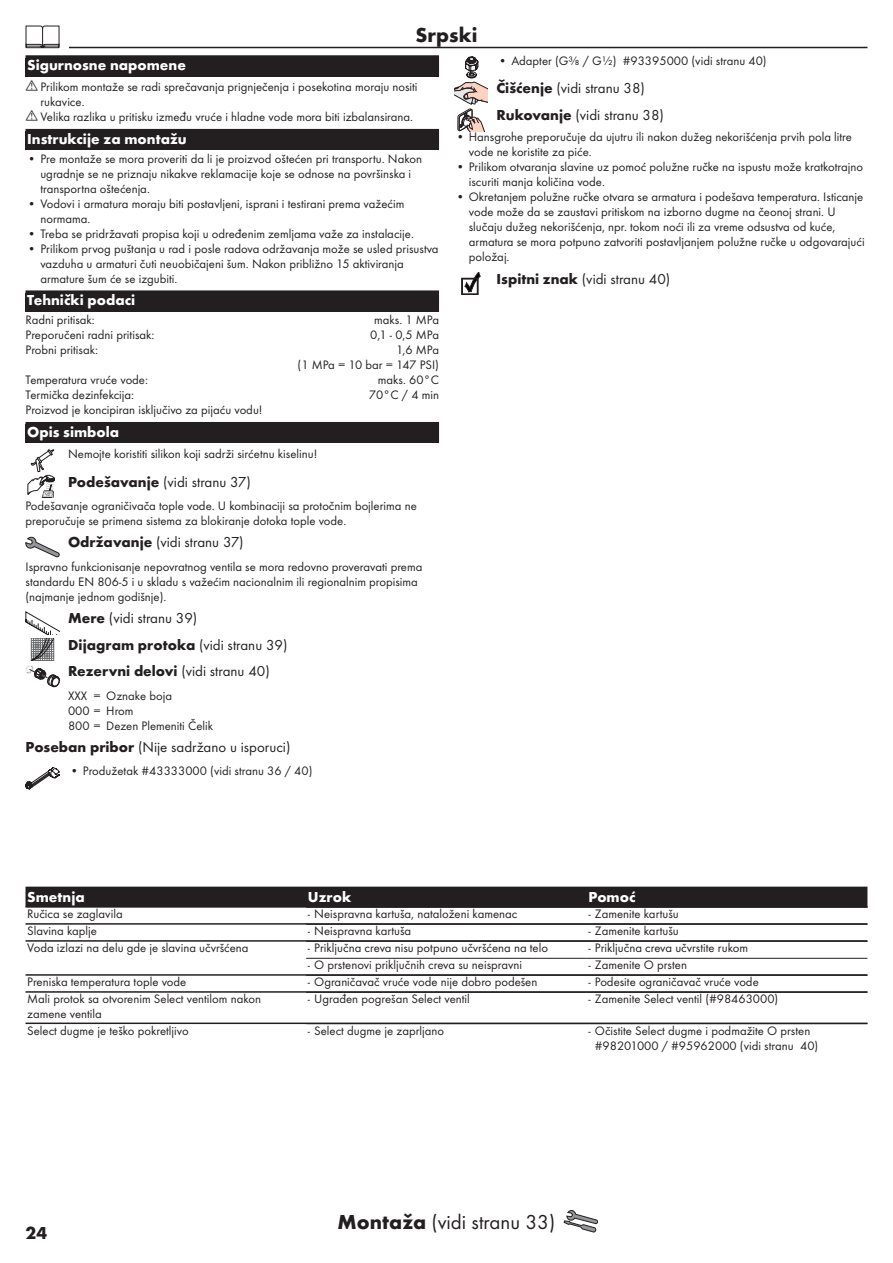
<style>
.page{position:relative;width:893px;height:1263px;background:#fff}
.page>*{position:absolute;margin:0;border:0;box-sizing:border-box;transform-origin:0 0}
.Montage_mit_Symbol_S{font:21px "Futura TOT Boo";color:#231f20}
.Sprache_Rahmenwechse{font:700 21px "Futura TOT";color:#231f20}
.t1{font:700 18px "Futura TOT";color:#231f20}
.Ueberschrift_Grafik{font:15px "Futura TOT Boo";color:#231f20}
.Ueberschrift_Grafik-2{font:700 15px "Futura TOT";color:#231f20}
.Ueberschrift_SR{font:700 15px "Futura TOT";color:#fff}
.Ueberschrift_nach_Gr{font:15px "Futura TOT Boo";color:#231f20}
.Ueberschrift___SR{font:700 15px "Futura TOT";color:#fff}
.Tabelle_Kopf_SR{font:700 15px "Futura TOT";color:#fff}
.Normaltext_nach_Graf{font:12.75px/15px "Futura TOT Boo";color:#231f20}
.Techn__Daten_SR{font:12.75px/15px "Futura TOT Boo";color:#231f20;text-align:right}
.Tabelle_Spalte_A4_SR{font:12.75px/15px "Futura TOT Boo";color:#231f20}
.Normaltext_Grafik_SR{font:12.75px "Futura TOT Boo";color:#231f20}
.Farbe_SR{font:12.75px/15px "Futura TOT Boo";color:#231f20}
.s1{font-family:"Futura TOT";font-weight:700}
.s2{font-family:"Futura TOT Boo";font-weight:400}
</style>
<div class="page">
<hr style="left:26px;top:47px;width:841px;height:1px;background:#231f20">
<div style="left:17px;top:26px;width:51px;height:25px;background:#fff"></div>
<svg style="left:26px;top:26px;width:34px;height:22px"></svg>
<svg style="left:564px;top:1210px;width:34px;height:22px"></svg>
<div style="left:26px;top:55px;width:413px;height:21px;background:#231f20"></div>
<div style="left:26px;top:129px;width:413px;height:21px;background:#231f20"></div>
<div style="left:26px;top:293px;width:413px;height:19px;background:#231f20"></div>
<div style="left:26px;top:290px;width:413px;height:21px;background:#231f20"></div>
<div style="left:26px;top:422px;width:413px;height:21px;background:#231f20"></div>
<svg style="left:27px;top:449px;width:28px;height:49px"></svg>
<svg style="left:26px;top:537px;width:34px;height:20px"></svg>
<svg style="left:26px;top:611px;width:34px;height:76px"></svg>
<svg style="left:26px;top:767px;width:34px;height:22px"></svg>
<svg style="left:454px;top:57px;width:34px;height:74px"></svg>
<svg style="left:462px;top:272px;width:18px;height:23px"></svg>
<div style="left:26px;top:887px;width:841px;height:19px;background:#231f20"></div>
<hr style="left:26px;top:906px;width:841px;height:2px;background:#231f20">
<hr style="left:26px;top:923px;width:841px;height:2px;background:#231f20">
<hr style="left:26px;top:940px;width:841px;height:2px;background:#231f20">
<hr style="left:306px;top:958px;width:281px;height:1px;background:#231f20">
<hr style="left:587px;top:958px;width:280px;height:1px;background:#231f20">
<hr style="left:26px;top:974px;width:841px;height:2px;background:#231f20">
<hr style="left:26px;top:991px;width:841px;height:2px;background:#231f20">
<hr style="left:26px;top:1022px;width:841px;height:2px;background:#231f20">
<p class="Sprache_Rahmenwechse" style="left:415px;top:22px;width:63px">Srpski</p>
<p class="Ueberschrift___SR" style="left:27px;top:56px;width:160px">Sigurnosne napomene</p>
<p class="Normaltext_nach_Graf" style="left:40px;top:79px;width:379px">Prilikom montaže se radi sprečavanja prignječenja i posekotina moraju nositi rukavice.</p>
<p class="Normaltext_nach_Graf" style="left:40px;top:109px;width:374px">Velika razlika u pritisku između vruće i hladne vode mora biti izbalansirana.</p>
<p class="Ueberschrift_SR" style="left:27px;top:129px;width:161px">Instrukcije za montažu</p>
<p class="Normaltext_nach_Graf" style="left:40px;top:151px;width:383px;text-indent:-13px">• Pre montaže se mora proveriti da li je proizvod oštećen pri transportu. Nakon ugradnje se ne priznaju nikakve reklamacije koje se odnose na površinska i transportna oštećenja.</p>
<p class="Normaltext_nach_Graf" style="left:40px;top:196px;width:365px;text-indent:-13px">• Vodovi i armatura moraju biti postavljeni, isprani i testirani prema važećim normama.</p>
<p class="Normaltext_nach_Graf" style="left:28px;top:226px;width:388px">• Treba se pridržavati propisa koji u određenim zemljama važe za instalacije.</p>
<p class="Normaltext_nach_Graf" style="left:40px;top:241px;width:400px;text-indent:-13px">• Prilikom prvog puštanja u rad i posle radova održavanja može se usled prisustva vazduha u armaturi čuti neuobičajeni šum. Nakon približno 15 aktiviranja armature šum će se izgubiti.</p>
<p class="Ueberschrift_SR" style="left:27px;top:291px;width:110px">Tehnički podaci</p>
<p class="Techn__Daten_SR" style="left:26px;top:312px;width:71px">Radni pritisak:</p>
<p class="Techn__Daten_SR" style="left:374px;top:312px;width:66px">maks. 1 MPa</p>
<p class="Techn__Daten_SR" style="left:26px;top:327px;width:130px">Preporučeni radni pritisak:</p>
<p class="Techn__Daten_SR" style="left:370px;top:327px;width:70px">0,1 - 0,5 MPa</p>
<p class="Techn__Daten_SR" style="left:26px;top:342px;width:74px">Probni pritisak:</p>
<p class="Techn__Daten_SR" style="left:298px;top:342px;width:143px">1,6 MPa<br>(1 MPa = 10 bar = 147 PSI)</p>
<p class="Techn__Daten_SR" style="left:26px;top:372px;width:124px">Temperatura vruće vode:</p>
<p class="Techn__Daten_SR" style="left:378px;top:372px;width:63px">maks. 60°C</p>
<p class="Techn__Daten_SR" style="left:26px;top:387px;width:110px">Termička dezinfekcija:</p>
<p class="Techn__Daten_SR" style="left:369px;top:387px;width:72px">70°C / 4 min</p>
<p class="Techn__Daten_SR" style="left:26px;top:402px;width:238px">Proizvod je koncipiran isključivo za pijaću vodu!</p>
<p class="Ueberschrift_SR" style="left:27px;top:422px;width:93px">Opis simbola</p>
<p class="Normaltext_Grafik_SR" style="left:68px;top:446px;width:251px">Nemojte koristiti silikon koji sadrži sirćetnu kiselinu!</p>
<p class="Ueberschrift_Grafik" style="left:68px;top:473px;width:184px"><span class="s1">Podešavanje</span> (vidi stranu 37)</p>
<p class="Normaltext_nach_Graf" style="left:26px;top:498px;width:393px">Podešavanje ograničivača tople vode. U kombinaciji sa protočnim bojlerima ne preporučuje se primena sistema za blokiranje dotoka tople vode.</p>
<p class="Ueberschrift_Grafik" style="left:68px;top:533px;width:177px"><span class="s1">Održavanje</span> (vidi stranu 37)</p>
<p class="Normaltext_nach_Graf" style="left:26px;top:559px;width:398px">Ispravno funkcionisanje nepovratnog ventila se mora redovno proveravati prema standardu EN 806-5 i u skladu s važećim nacionalnim ili regionalnim propisima (najmanje jednom godišnje).</p>
<p class="Ueberschrift_Grafik" style="left:68px;top:609px;width:131px"><span class="s1">Mere</span> (vidi stranu 39)</p>
<p class="Ueberschrift_Grafik-2" style="left:68px;top:635px;width:221px">Dijagram protoka <span class="s2">(vidi stranu 39)</span></p>
<p class="Ueberschrift_Grafik-2" style="left:68px;top:662px;width:203px">Rezervni delovi <span class="s2">(vidi stranu 40)</span></p>
<p class="Farbe_SR" style="left:68px;top:688px;width:147px">XXX = Oznake boja<br>000 = Hrom<br>800 = Dezen Plemeniti Čelik</p>
<p class="Ueberschrift_nach_Gr" style="left:26px;top:738px;width:266px"><span class="s1">Poseban pribor</span> (Nije sadržano u isporuci)</p>
<p class="Normaltext_nach_Graf" style="left:70px;top:763px;width:244px">• Produžetak #43333000 (vidi stranu 36 / 40)</p>
<p class="Normaltext_nach_Graf" style="left:499px;top:53px;width:270px">• Adapter (G⅜ / G½) #93395000 (vidi stranu 40)</p>
<p class="Ueberschrift_Grafik" style="left:496px;top:80px;width:150px"><span class="s1">Čišćenje</span> (vidi stranu 38)</p>
<p class="Ueberschrift_Grafik" style="left:496px;top:106px;width:169px"><span class="s1">Rukovanje</span> (vidi stranu 38)</p>
<p class="Normaltext_nach_Graf" style="left:469px;top:130px;width:385px;text-indent:-13px">• Hansgrohe preporučuje da ujutru ili nakon dužeg nekorišćenja prvih pola litre vode ne koristite za piće.</p>
<p class="Normaltext_nach_Graf" style="left:469px;top:160px;width:396px;text-indent:-13px">• Prilikom otvaranja slavine uz pomoć polužne ručke na ispustu može kratkotrajno iscuriti manja količina vode.</p>
<p class="Normaltext_nach_Graf" style="left:469px;top:190px;width:397px;text-indent:-13px">• Okretanjem polužne ručke otvara se armatura i podešava temperatura. Isticanje vode može da se zaustavi pritiskom na izborno dugme na čeonoj strani. U slučaju dužeg nekorišćenja, npr. tokom noći ili za vreme odsustva od kuće, armatura se mora potpuno zatvoriti postavljanjem polužne ručke u odgovarajući položaj.</p>
<p class="Ueberschrift_Grafik" style="left:496px;top:270px;width:175px"><span class="s1">Ispitni znak</span> (vidi stranu 40)</p>
<p class="Tabelle_Kopf_SR" style="left:27px;top:887px;width:59px">Smetnja</p>
<p class="Tabelle_Kopf_SR" style="left:308px;top:887px;width:45px">Uzrok</p>
<p class="Tabelle_Kopf_SR" style="left:588px;top:887px;width:49px">Pomoć</p>
<p class="Tabelle_Spalte_A4_SR" style="left:27px;top:906px;width:97px">Ručica se zaglavila</p>
<p class="Normaltext_nach_Graf" style="left:308px;top:906px;width:211px">- Neispravna kartuša, nataloženi kamenac</p>
<p class="Normaltext_nach_Graf" style="left:588px;top:906px;width:92px">- Zamenite kartušu</p>
<p class="Tabelle_Spalte_A4_SR" style="left:27px;top:923px;width:71px">Slavina kaplje</p>
<p class="Normaltext_nach_Graf" style="left:308px;top:923px;width:105px">- Neispravna kartuša</p>
<p class="Normaltext_nach_Graf" style="left:588px;top:923px;width:92px">- Zamenite kartušu</p>
<p class="Tabelle_Spalte_A4_SR" style="left:27px;top:940px;width:223px">Voda izlazi na delu gde je slavina učvršćena</p>
<p class="Normaltext_nach_Graf" style="left:308px;top:940px;width:242px">- Priključna creva nisu potpuno učvršćena na telo</p>
<p class="Normaltext_nach_Graf" style="left:588px;top:940px;width:161px">- Priključna creva učvrstite rukom</p>
<p class="Normaltext_nach_Graf" style="left:308px;top:957px;width:216px">- O prstenovi priključnih creva su neispravni</p>
<p class="Normaltext_nach_Graf" style="left:588px;top:957px;width:100px">- Zamenite O prsten</p>
<p class="Tabelle_Spalte_A4_SR" style="left:27px;top:974px;width:161px">Preniska temperatura tople vode</p>
<p class="Normaltext_nach_Graf" style="left:308px;top:974px;width:231px">- Ograničavač vruće vode nije dobro podešen</p>
<p class="Normaltext_nach_Graf" style="left:588px;top:974px;width:172px">- Podesite ograničavač vruće vode</p>
<p class="Tabelle_Spalte_A4_SR" style="left:27px;top:991px;width:235px">Mali protok sa otvorenim Select ventilom nakon zamene ventila</p>
<p class="Normaltext_nach_Graf" style="left:308px;top:991px;width:163px">- Ugrađen pogrešan Select ventil</p>
<p class="Normaltext_nach_Graf" style="left:588px;top:991px;width:191px">- Zamenite Select ventil (#98463000)</p>
<p class="Tabelle_Spalte_A4_SR" style="left:27px;top:1023px;width:163px">Select dugme je teško pokretljivo</p>
<p class="Normaltext_nach_Graf" style="left:308px;top:1023px;width:138px">- Select dugme je zaprljano</p>
<p class="Normaltext_nach_Graf" style="left:595px;top:1023px;width:225px;text-indent:-6px">- Očistite Select dugme i podmažite O prsten #98201000 / #95962000 (vidi stranu 40)</p>
<h2 class="t1" style="left:26px;top:1222px;width:23px">24</h2>
<p class="Montage_mit_Symbol_S" style="left:338px;top:1209px;width:219px"><span class="s1">Montaža</span> (vidi stranu 33)</p>
</div>
